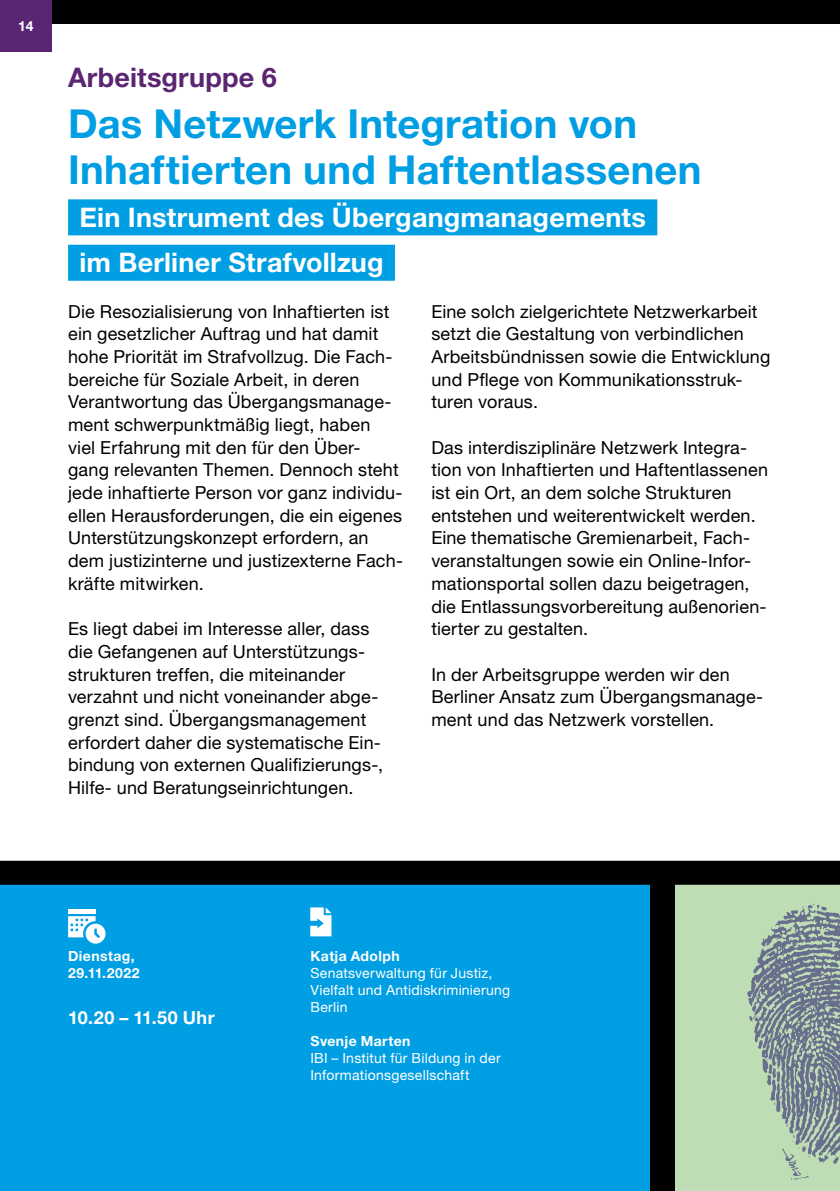
<style>
.page{position:relative;width:840px;height:1191px;background:#fff}
.page>*{position:absolute;margin:0;border:0;box-sizing:border-box;transform-origin:0 0}
.t1{font:700 40px/45.4px "Helvetica Neue LT Pro";letter-spacing:.005em;color:#009ee3}
.t2{font:700 27px/45.4px "Helvetica Neue LT Pro";letter-spacing:.005em;color:#fff}
.t3{font:700 27px "Helvetica Neue LT Pro";letter-spacing:.01em;color:#5a2572}
.t4{font:18px/22.6px "Helvetica Neue LT Pro";letter-spacing:.01em;color:#000}
.t5{font:700 18px "Helvetica Neue LT Pro";letter-spacing:.02em;color:#fff}
.t6{font:14px/17px "Helvetica Neue LT Pro";letter-spacing:.015em;color:#fff}
.t7{font:700 14px/17px "Helvetica Neue LT Pro";letter-spacing:.03em;color:#fff}
</style>
<div class="page">
<div style="left:0;top:884px;width:839px;height:307px;background:#009ee3"></div>
<div style="left:650px;top:872px;width:189px;height:319px;background:#bfddb5"></div>
<div style="left:650px;top:873px;width:24px;height:318px;background:#000"></div>
<svg style="left:747px;top:903px;width:92px;height:276px"></svg>
<div style="left:0;top:860px;width:839px;height:24px;background:#000"></div>
<div style="left:0;top:0;width:839px;height:24px;background:#000"></div>
<div style="left:0;top:0;width:51px;height:51px;background:#5a2572"></div>
<div style="left:68px;top:908px;width:27px;height:5px;background:#fff"></div>
<svg style="left:68px;top:916px;width:37px;height:27px"></svg>
<svg style="left:310px;top:907px;width:21px;height:29px"></svg>
<div style="left:68px;top:199px;width:589px;height:36px;background:#009ee3"></div>
<div style="left:68px;top:245px;width:327px;height:36px;background:#009ee3"></div>
<p class="t7" style="left:18px;top:17px;width:17px">14</p>
<h2 class="t3" style="left:68px;top:61px;width:210px">Arbeitsgruppe 6</h2>
<h1 class="t1" style="left:68px;top:101px;width:634px">Das Netzwerk Integration von<br>Inhaftierten und Haftentlassenen</h1>
<h2 class="t2" style="left:79px;top:194px;width:567px">Ein Instrument des Übergangmanagements im Berliner Strafvollzug</h2>
<p class="t4" style="left:68px;top:299px;width:336px">Die Resozialisierung von Inhaftierten ist ein gesetzlicher Auftrag und hat damit hohe Priorität im Strafvollzug. Die Fach&shy;bereiche für Soziale Arbeit, in deren Verantwortung das Übergangsmanage&shy;ment schwerpunktmäßig liegt, haben<br>viel Erfahrung mit den für den Über&shy;gang relevanten Themen. Dennoch steht jede inhaftierte Person vor ganz individu&shy;ellen Herausforderungen, die ein eigenes Unterstützungskonzept erfordern, an dem justizinterne und justizexterne Fach&shy;kräfte mitwirken.</p>
<p class="t4" style="left:68px;top:617px;width:316px">Es liegt dabei im Interesse aller, dass die Gefangenen auf Unterstützungs&shy;strukturen treffen, die miteinander verzahnt und nicht voneinander abge&shy;grenzt sind. Übergangsmanagement erfordert daher die systematische Ein-- bindung von externen Qualifizierungs-, Hilfe- und Beratungseinrichtungen.</p>
<p class="t4" style="left:431px;top:299px;width:340px">Eine solch zielgerichtete Netzwerkarbeit setzt die Gestaltung von verbindlichen Arbeitsbündnissen sowie die Entwicklung und Pflege von Kommunikationsstruk&shy;turen voraus.</p>
<p class="t4" style="left:431px;top:435px;width:338px">Das interdisziplinäre Netzwerk Integra&shy;tion von Inhaftierten und Haftentlassenen ist ein Ort, an dem solche Strukturen entstehen und weiterentwickelt werden.<br>Eine thematische Gremienarbeit, Fach&shy;veranstaltungen sowie ein Online-Infor&shy;mationsportal sollen dazu beigetragen, die Entlassungsvorbereitung außenorien&shy;tierter zu gestalten.</p>
<p class="t4" style="left:431px;top:662px;width:333px">In der Arbeitsgruppe werden wir den<br>Berliner Ansatz zum Übergangsmanage&shy;ment und das Netzwerk vorstellen.</p>
<p class="t7" style="left:68px;top:947px;width:73px">Dienstag,<br>29.11.2022</p>
<p class="t5" style="left:68px;top:1006px;width:148px">10.20 – 11.50 Uhr</p>
<p class="t7" style="left:310px;top:947px;width:91px">Katja Adolph</p>
<p class="t6" style="left:310px;top:964px;width:201px">Senatsverwaltung für Justiz,<br>Vielfalt und Antidiskriminierung<br>Berlin</p>
<p class="t7" style="left:310px;top:1032px;width:101px">Svenje Marten</p>
<p class="t6" style="left:310px;top:1049px;width:191px">IBI – Institut für Bildung in der<br>Informationsgesellschaft</p>
</div>
